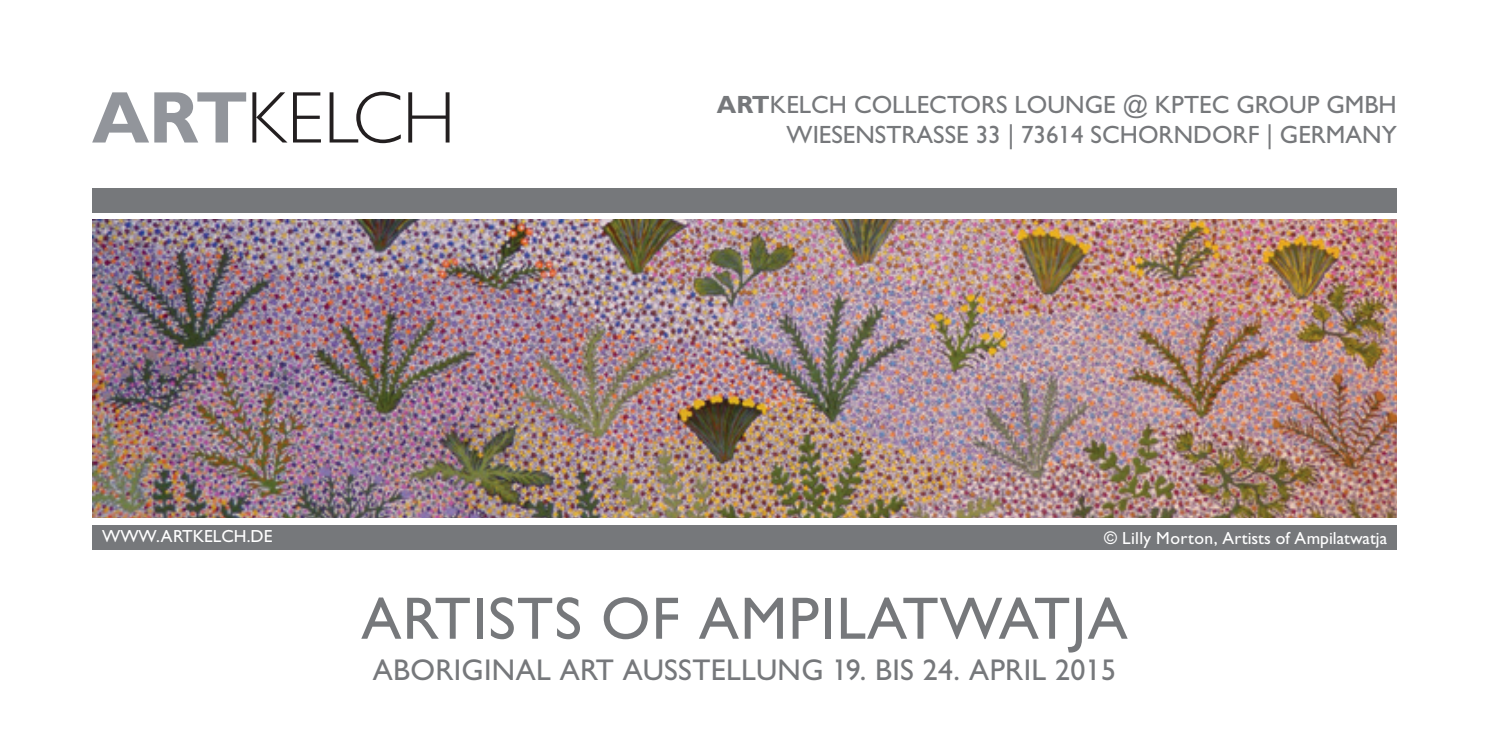
<style>
.page{position:relative;width:1489px;height:745px;background:#fff}
.page>*{position:absolute;margin:0;border:0;box-sizing:border-box;transform-origin:0 0}
.t1{font:60px "ARTKELCH Gill Sans Std";letter-spacing:.02em;color:#76787b}
.t2{font:30px "ARTKELCH Gill Sans Std";letter-spacing:.01em;color:#76787b}
.t3{font:25px/30px "ARTKELCH Gill Sans Std";color:#76787b;text-align:right}
.t4{font:17.5px "ARTKELCH Gill Sans Std";color:#fff}
.s1{font-weight:700}
</style>
<div class="page">
<div style="left:92px;top:188px;width:1304px;height:25px;background:#76787b"></div>
<div style="left:92px;top:525px;width:1304px;height:25px;background:#76787b"></div>
<svg style="left:252px;top:92px;width:35px;height:50px"></svg>
<svg style="left:293px;top:92px;width:28px;height:50px"></svg>
<svg style="left:329px;top:92px;width:72px;height:51px"></svg>
<svg style="left:408px;top:92px;width:41px;height:50px"></svg>
<svg style="left:92px;top:92px;width:154px;height:50px"></svg>
<img style="left:92px;top:220px;width:1304px;height:297px">
<p class="t3" style="left:717px;top:89px;width:681px"><span class="s1">ART</span>KELCH COLLECTORS LOUNGE @ KPTEC GROUP GMBH<br>WIESENSTRASSE 33 | 73614 SCHORNDORF | GERMANY</p>
<p class="t4" style="left:102px;top:526px;width:172px">WWW.ARTKELCH.DE</p>
<p class="t4" style="left:1104px;top:527px;width:284px">© Lilly Morton, Artists of Ampilatwatja</p>
<h1 class="t1" style="left:361px;top:583px;width:767px">ARTISTS OF AMPILATWATJA</h1>
<p class="t2" style="left:373px;top:652px;width:744px">ABORIGINAL ART AUSSTELLUNG 19. BIS 24. APRIL 2015</p>
</div>
